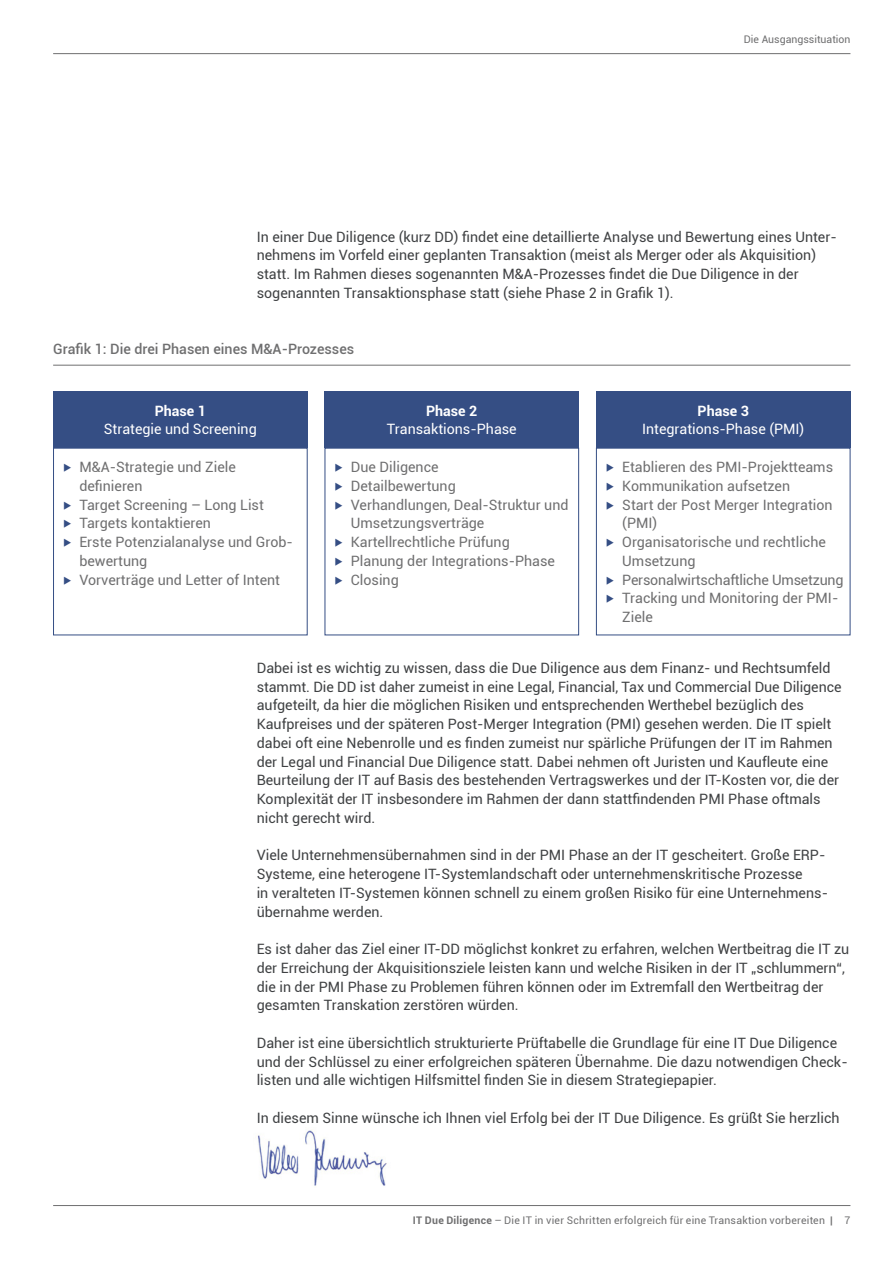
<style>
.page{position:relative;width:893px;height:1263px;background:#fff}
.page>*{position:absolute;margin:0;border:0;box-sizing:border-box;transform-origin:0 0}
.t1{font:14.25px/18.8px "Roboto";color:#3f4143}
.t2{font:14.25px "Roboto";color:#6f6f70}
.t3{font:14.25px "Roboto";color:#fff}
.t4{font:500 14.25px "Roboto";color:#6f6f70}
.t5{font:700 14.25px "Roboto";color:#fff}
.t6{font:10.5px "Roboto";letter-spacing:.02em;color:#6f6f70}
.t7{font:10.5px "Roboto";color:#6f6f70}
.s1{color:#354e84}
.s2{font-weight:700}
</style>
<div class="page">
<hr style="left:53px;top:53px;width:797px;height:1px;background:#6f6f70">
<hr style="left:53px;top:1205px;width:797px;height:1px;background:#6f6f70">
<img style="left:257px;top:1130px;width:130px;height:56px">
<div style="left:53px;top:392px;width:255px;height:56px;background:#354e84"></div>
<div style="left:325px;top:392px;width:254px;height:56px;background:#354e84"></div>
<div style="left:596px;top:392px;width:254px;height:56px;background:#354e84"></div>
<div style="left:53px;top:448px;width:255px;height:187px;border:1px solid #354e84"></div>
<hr style="left:53px;top:365px;width:797px;height:1px;background:#6f6f70">
<p class="t7" style="left:744px;top:31px;width:108px">Die Ausgangssituation</p>
<p class="t1" style="left:257px;top:227px;width:582px">In einer Due Diligence (kurz DD) findet eine detaillierte Analyse und Bewertung eines Unter&shy;nehmens im Vorfeld einer geplanten Transaktion (meist als Merger oder als Akquisition) statt. Im Rahmen dieses sogenannten M&amp;A-Prozesses findet die Due Diligence in der sogenannten Transaktionsphase statt (siehe Phase 2 in Grafik 1).</p>
<p class="t4" style="left:53px;top:339px;width:303px">Grafik 1: Die drei Phasen eines M&amp;A-Prozesses</p>
<p class="t5" style="left:155px;top:400px;width:53px">Phase 1</p>
<p class="t3" style="left:104px;top:419px;width:154px">Strategie und Screening</p>
<p class="t5" style="left:426px;top:400px;width:53px">Phase 2</p>
<p class="t3" style="left:387px;top:419px;width:131px">Transaktions-Phase</p>
<p class="t5" style="left:698px;top:400px;width:53px">Phase 3</p>
<p class="t3" style="left:642px;top:419px;width:164px">Integrations-Phase (PMI)</p>
<p class="t2" style="left:62px;top:457px;width:175px"><span class="s1">▶</span> M&amp;A-Strategie und Ziele</p>
<p class="t2" style="left:79px;top:476px;width:65px">definieren</p>
<p class="t2" style="left:62px;top:494px;width:203px"><span class="s1">▶</span> Target Screening – Long List</p>
<p class="t2" style="left:62px;top:513px;width:150px"><span class="s1">▶</span> Targets kontaktieren</p>
<p class="t2" style="left:62px;top:532px;width:230px"><span class="s1">▶</span> Erste Potenzialanalyse und Grob-</p>
<p class="t2" style="left:79px;top:551px;width:69px">bewertung</p>
<p class="t2" style="left:62px;top:569px;width:219px"><span class="s1">▶</span> Vorverträge und Letter of Intent</p>
<p class="t2" style="left:334px;top:457px;width:106px"><span class="s1">▶</span> Due Diligence</p>
<p class="t2" style="left:334px;top:476px;width:123px"><span class="s1">▶</span> Detailbewertung</p>
<p class="t2" style="left:334px;top:494px;width:236px"><span class="s1">▶</span> Verhandlungen, Deal-Struktur und</p>
<p class="t2" style="left:351px;top:513px;width:135px">Umsetzungsverträge</p>
<p class="t2" style="left:334px;top:532px;width:177px"><span class="s1">▶</span> Kartellrechtliche Prüfung</p>
<p class="t2" style="left:334px;top:551px;width:223px"><span class="s1">▶</span> Planung der Integrations-Phase</p>
<p class="t2" style="left:334px;top:569px;width:66px"><span class="s1">▶</span> Closing</p>
<p class="t2" style="left:605px;top:457px;width:229px"><span class="s1">▶</span> Etablieren des PMI-Projektteams</p>
<p class="t2" style="left:605px;top:476px;width:186px"><span class="s1">▶</span> Kommunikation aufsetzen</p>
<p class="t2" style="left:605px;top:494px;width:229px"><span class="s1">▶</span> Start der Post Merger Integration</p>
<p class="t2" style="left:622px;top:513px;width:36px">(PMI)</p>
<p class="t2" style="left:605px;top:532px;width:222px"><span class="s1">▶</span> Organisatorische und rechtliche</p>
<p class="t2" style="left:622px;top:551px;width:75px">Umsetzung</p>
<p class="t2" style="left:605px;top:569px;width:240px"><span class="s1">▶</span> Personalwirtschaftliche Umsetzung</p>
<p class="t2" style="left:605px;top:588px;width:235px"><span class="s1">▶</span> Tracking und Monitoring der PMI-</p>
<p class="t2" style="left:622px;top:607px;width:32px">Ziele</p>
<p class="t1" style="left:257px;top:658px;width:586px">Dabei ist es wichtig zu wissen, dass die Due Diligence aus dem Finanz- und Rechtsumfeld stammt. Die DD ist daher zumeist in eine Legal, Financial, Tax und Commercial Due Diligence aufgeteilt, da hier die möglichen Risiken und entsprechenden Werthebel bezüglich des Kaufpreises und der späteren Post-Merger Integration (PMI) gesehen werden. Die IT spielt dabei oft eine Nebenrolle und es finden zumeist nur spärliche Prüfungen der IT im Rahmen der Legal und Financial Due Diligence statt. Dabei nehmen oft Juristen und Kaufleute eine Beurteilung der IT auf Basis des bestehenden Vertragswerkes und der IT-Kosten vor, die der Komplexität der IT insbesondere im Rahmen der dann stattfindenden PMI Phase oftmals nicht gerecht wird.</p>
<p class="t1" style="left:257px;top:845px;width:573px">Viele Unternehmensübernahmen sind in der PMI Phase an der IT gescheitert. Große ERP-Systeme, eine heterogene IT-Systemlandschaft oder unternehmenskritische Prozesse<br>in veralteten IT-Systemen können schnell zu einem großen Risiko für eine Unternehmens&shy;übernahme werden.</p>
<p class="t1" style="left:257px;top:939px;width:594px">Es ist daher das Ziel einer IT-DD möglichst konkret zu erfahren, welchen Wertbeitrag die IT zu der Erreichung der Akquisitionsziele leisten kann und welche Risiken in der IT „schlummern“, die in der PMI Phase zu Problemen führen können oder im Extremfall den Wertbeitrag der gesamten Transkation zerstören würden.</p>
<p class="t1" style="left:257px;top:1033px;width:593px">Daher ist eine übersichtlich strukturierte Prüftabelle die Grundlage für eine IT Due Diligence und der Schlüssel zu einer erfolgreichen späteren Übernahme. Die dazu notwendigen Check&shy;listen und alle wichtigen Hilfsmittel finden Sie in diesem Strategiepapier.</p>
<p class="t1" style="left:257px;top:1108px;width:584px">In diesem Sinne wünsche ich Ihnen viel Erfolg bei der IT Due Diligence. Es grüßt Sie herzlich</p>
<p class="t6" style="left:413px;top:1213px;width:439px"><span class="s2">IT Due Diligence</span> – Die IT in vier Schritten erfolgreich für eine Transaktion vorbereiten <span class="s2">|</span> 7</p>
</div>
